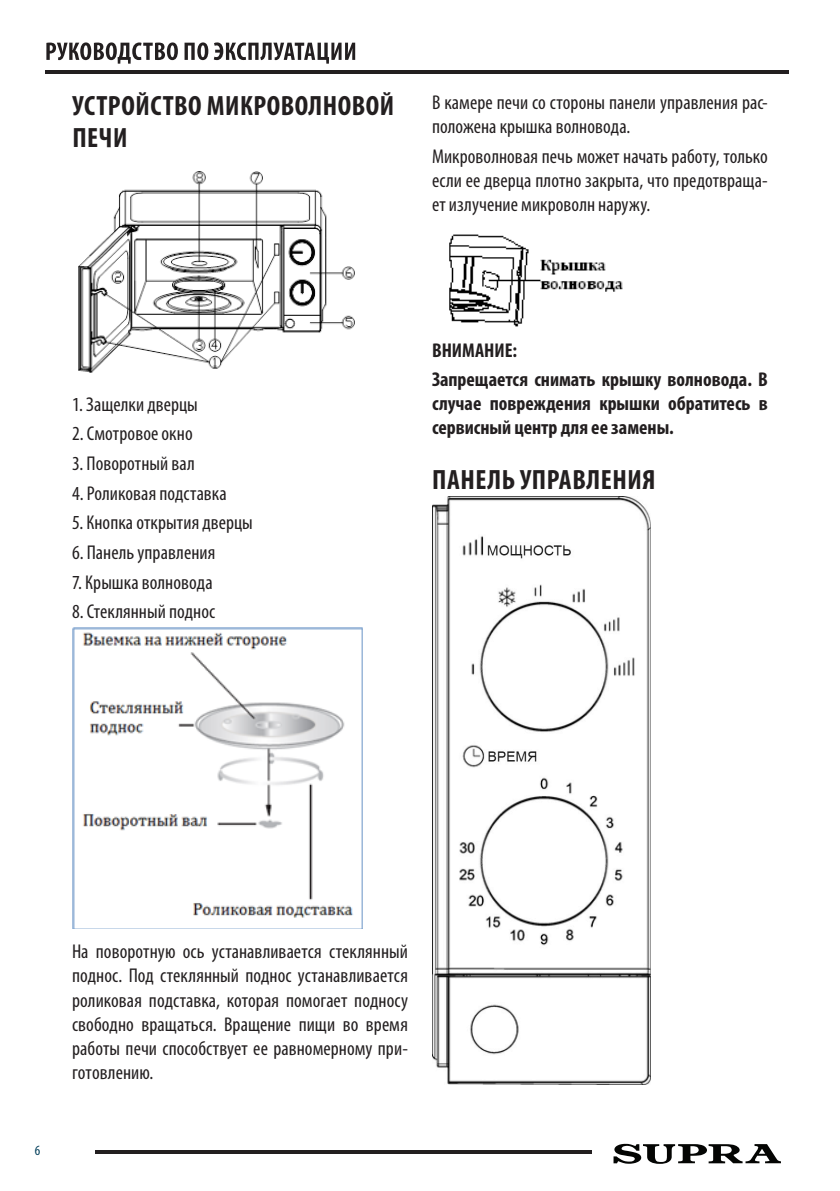
<style>
.page{position:relative;width:840px;height:1191px;background:#fff}
.page>*{position:absolute;margin:0;border:0;box-sizing:border-box;transform-origin:0 0}
.t1{font:700 condensed 28px/32px "Myriad Pro";letter-spacing:.02em;color:#231f20}
.Основной_текст{font:condensed 20px/24px "Myriad Pro";letter-spacing:.005em;color:#231f20;text-align:justify}
.внимание{font:700 condensed 20px/24px "Myriad Pro";color:#231f20;text-align:justify}
.t2{font:condensed 14.2px "Myriad Pro";color:#013d59}
</style>
<div class="page">
<svg style="left:46px;top:42px;width:132px;height:22px"></svg>
<svg style="left:184px;top:42px;width:24px;height:18px"></svg>
<svg style="left:214px;top:42px;width:141px;height:22px"></svg>
<hr style="left:46px;top:70px;width:742px;height:3px;background:#231f20">
<hr style="left:95px;top:1150px;width:496px;height:4px;background:#231f20">
<svg style="left:613px;top:1143px;width:167px;height:20px"></svg>
<img style="left:78px;top:171px;width:277px;height:202px">
<img style="left:72px;top:628px;width:290px;height:300px">
<img style="left:449px;top:234px;width:174px;height:93px">
<img style="left:432px;top:496px;width:218px;height:588px">
<h1 class="t1" style="left:72px;top:89px;width:323px">УСТРОЙСТВО МИКРОВОЛНОВОЙ<br>ПЕЧИ</h1>
<p class="Основной_текст" style="left:432px;top:90px;width:337px">В камере печи со стороны панели управления рас&shy;положена крышка волновода.</p>
<p class="Основной_текст" style="left:432px;top:144px;width:337px">Микроволновая печь может начать работу, только если ее дверца плотно закрыта, что предотвраща&shy;ет излучение микроволн наружу.</p>
<p class="Основной_текст" style="left:72px;top:392px;width:127px">1. Защелки дверцы</p>
<p class="Основной_текст" style="left:72px;top:421px;width:122px">2. Смотровое окно</p>
<p class="Основной_текст" style="left:72px;top:451px;width:124px">3. Поворотный вал</p>
<p class="Основной_текст" style="left:72px;top:481px;width:156px">4. Роликовая подставка</p>
<p class="Основной_текст" style="left:72px;top:510px;width:182px">5. Кнопка открытия дверцы</p>
<p class="Основной_текст" style="left:72px;top:540px;width:145px">6. Панель управления</p>
<p class="Основной_текст" style="left:72px;top:570px;width:142px">7. Крышка волновода</p>
<p class="Основной_текст" style="left:72px;top:599px;width:144px">8. Стеклянный поднос</p>
<p class="внимание" style="left:432px;top:338px;width:87px">ВНИМАНИЕ:</p>
<p class="внимание" style="left:432px;top:367px;width:337px">Запрещается снимать крышку волновода. В случае повреждения крышки обратитесь в сервисный центр для ее замены.</p>
<h1 class="t1" style="left:432px;top:463px;width:225px">ПАНЕЛЬ УПРАВЛЕНИЯ</h1>
<p class="t2" style="left:35px;top:1141px;width:7px">6</p>
<p class="Основной_текст" style="left:72px;top:939px;width:337px">На поворотную ось устанавливается стеклянный поднос. Под стеклянный поднос устанавливается роликовая подставка, которая помогает подносу свободно вращаться. Вращение пищи во время работы печи способствует ее равномерному при&shy;готовлению.</p>
</div>
